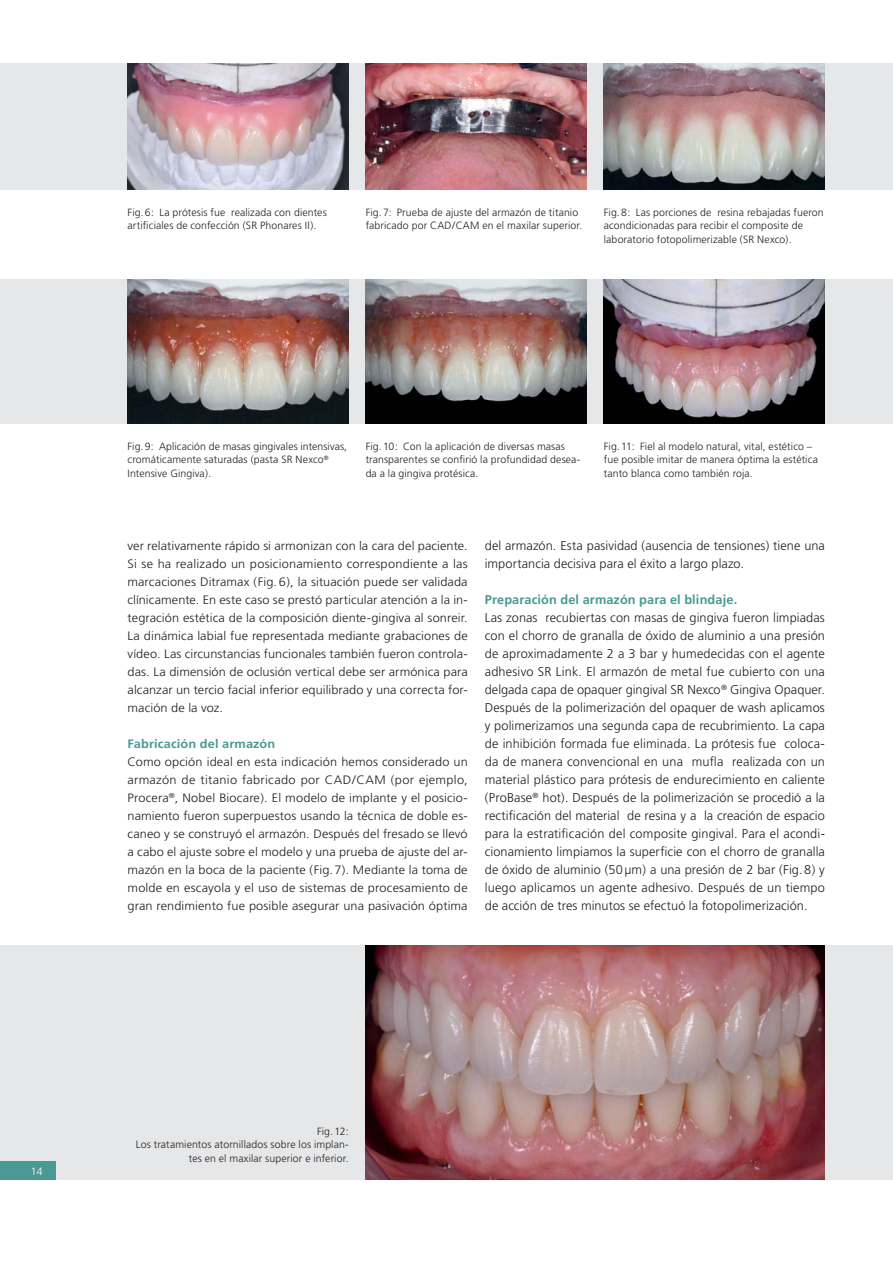
<style>
.page{position:relative;width:893px;height:1263px;background:#fff}
.page>*{position:absolute;margin:0;border:0;box-sizing:border-box;transform-origin:0 0}
.t1{font:300 12.75px/18px "Frutiger";letter-spacing:.005em;color:#231f20}
.t2{font:700 12.75px "Frutiger";letter-spacing:.01em;color:#489a92}
.t3{font:300 12.15px/18px "Frutiger";letter-spacing:.005em;color:#231f20;text-align:justify;scale:1.05 1}
.t4{font:700 12.15px "Frutiger";letter-spacing:.015em;color:#489a92;scale:1.05 1}
.t5{font:300 10.5px/13.5px "Frutiger";letter-spacing:.01em;color:#231f20}
.t6{font:300 10.5px "Frutiger";color:#fff}
</style>
<div class="page">
<div style="left:0;top:280px;width:893px;height:144px;background:#e6e7e8"></div>
<div style="left:0;top:64px;width:893px;height:126px;background:#e6e7e8"></div>
<img style="left:366px;top:64px;width:221px;height:126px">
<img style="left:604px;top:64px;width:221px;height:126px">
<img style="left:128px;top:64px;width:221px;height:126px">
<div style="left:0;top:946px;width:893px;height:234px;background:#e6e7e8"></div>
<img style="left:366px;top:946px;width:459px;height:234px">
<img style="left:128px;top:280px;width:221px;height:144px">
<img style="left:366px;top:280px;width:221px;height:144px">
<img style="left:604px;top:280px;width:221px;height:144px">
<div style="left:0;top:1162px;width:55px;height:18px;background:#489a92"></div>
<p class="t5" style="left:128px;top:206px;width:201px">Fig. 6: La prótesis fue realizada con dientes artificiales de confección (SR Phonares II).</p>
<p class="t5" style="left:366px;top:206px;width:218px">Fig. 7: Prueba de ajuste del armazón de titanio fabricado por CAD/CAM en el maxilar superior.</p>
<p class="t5" style="left:604px;top:206px;width:221px">Fig. 8: Las porciones de resina rebajadas fueron acondicionadas para recibir el composite de laboratorio fotopolimerizable (SR Nexco).</p>
<p class="t5" style="left:128px;top:440px;width:221px">Fig. 9: Aplicación de masas gingivales intensivas, cromáticamente saturadas (pasta SR Nexco<sup>®<br></sup>Intensive Gingiva).</p>
<p class="t5" style="left:366px;top:440px;width:216px">Fig. 10: Con la aplicación de diversas masas transparentes se confirió la profundidad desea&shy;da a la gingiva protésica.</p>
<p class="t5" style="left:604px;top:440px;width:216px">Fig. 11: Fiel al modelo natural, vital, estético – fue posible imitar de manera óptima la estética tanto blanca como también roja.</p>
<p class="t3" style="left:128px;top:537px;width:325px">ver relativamente rápido si armonizan con la cara del paciente.<br>Si se ha realizado un posicionamiento correspondiente a las marcaciones Ditramax (Fig. 6), la situación puede ser validada clínicamente. En este caso se prestó particular atención a la in&shy;tegración estética de la composición diente-gingiva al sonreir.<br>La dinámica labial fue representada mediante grabaciones de vídeo. Las circunstancias funcionales también fueron controla&shy;das. La dimensión de oclusión vertical debe ser armónica para alcanzar un tercio facial inferior equilibrado y una correcta for&shy;mación de la voz.</p>
<p class="t4" style="left:128px;top:739px;width:142px">Fabricación del armazón</p>
<p class="t3" style="left:128px;top:753px;width:326px">Como opción ideal en esta indicación hemos considerado un armazón de titanio fabricado por CAD/CAM (por ejemplo, Procera<sup>®</sup>, Nobel Biocare). El modelo de implante y el posicio&shy;namiento fueron superpuestos usando la técnica de doble es&shy;caneo y se construyó el armazón. Después del fresado se llevó a cabo el ajuste sobre el modelo y una prueba de ajuste del ar&shy;mazón en la boca de la paciente (Fig. 7). Mediante la toma de molde en escayola y el uso de sistemas de procesamiento de gran rendimiento fue posible asegurar una pasivación óptima</p>
<p class="t1" style="left:485px;top:537px;width:342px">del armazón. Esta pasividad (ausencia de tensiones) tiene una importancia decisiva para el éxito a largo plazo.</p>
<p class="t2" style="left:485px;top:594px;width:254px">Preparación del armazón para el blindaje.</p>
<p class="t1" style="left:485px;top:609px;width:342px;text-align:justify">Las zonas recubiertas con masas de gingiva fueron limpiadas con el chorro de granalla de óxido de aluminio a una presión de aproximadamente 2 a 3 bar y humedecidas con el agente adhesivo SR Link. El armazón de metal fue cubierto con una delgada capa de opaquer gingival SR Nexco<sup>®</sup> Gingiva Opaquer.<br>Después de la polimerización del opaquer de wash aplicamos y polimerizamos una segunda capa de recubrimiento. La capa de inhibición formada fue eliminada. La prótesis fue coloca&shy;da de manera convencional en una mufla realizada con un material plástico para prótesis de endurecimiento en caliente (ProBase<sup>®</sup> hot). Después de la polimerización se procedió a la rectificación del material de resina y a la creación de espacio para la estratificación del composite gingival. Para el acondi&shy;cionamiento limpiamos la superficie con el chorro de granalla de óxido de aluminio (50 μm) a una presión de 2 bar (Fig. 8) y luego aplicamos un agente adhesivo. Después de un tiempo de acción de tres minutos se efectuó la fotopolimerización.</p>
<p class="t6" style="left:31px;top:1167px;width:13px">14</p>
<p class="t5" style="left:136px;top:1125px;width:214px;text-align:right">Fig. 12:<br>Los tratamientos atornillados sobre los implan&shy;tes en el maxilar superior e inferior.</p>
</div>
